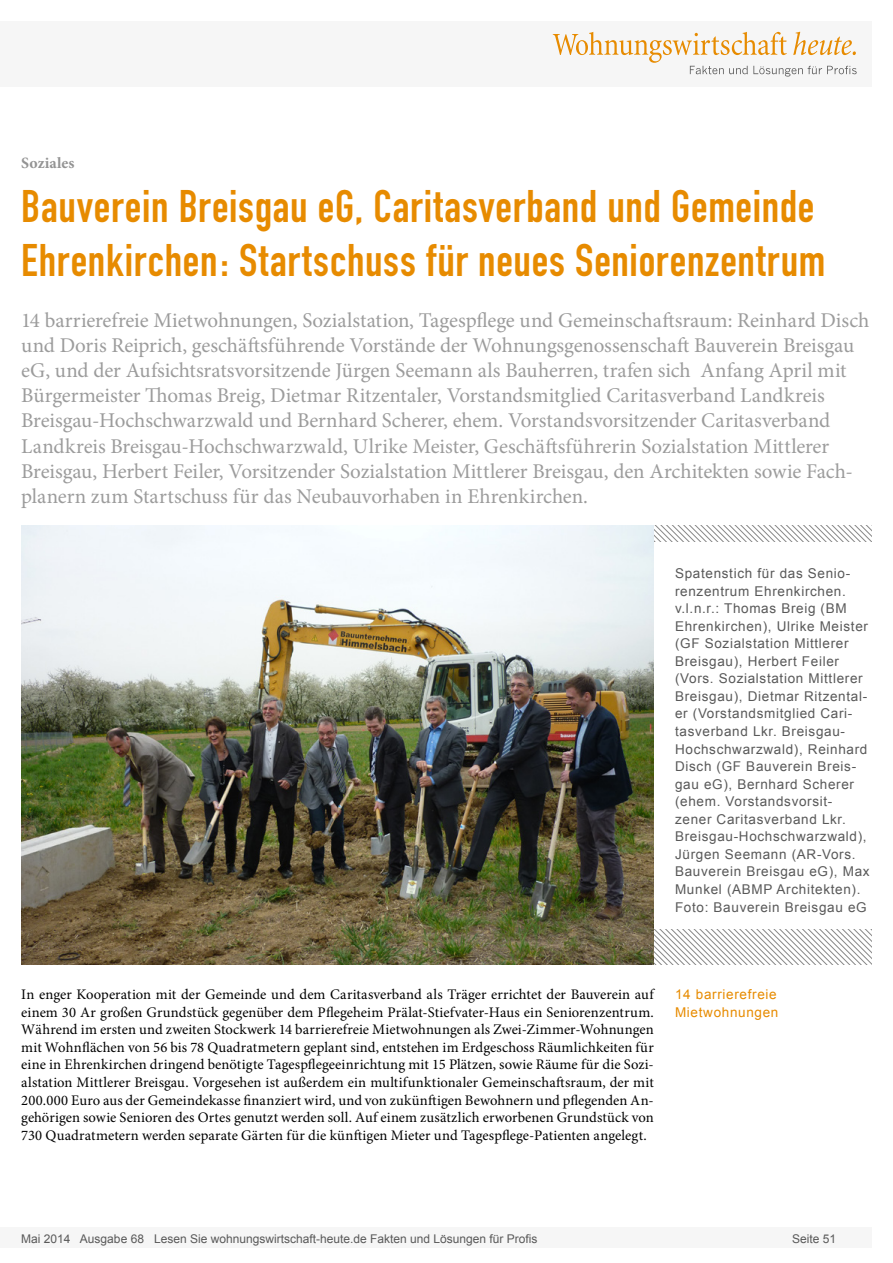
<style>
.page{position:relative;width:893px;height:1263px;background:#fff}
.page>*{position:absolute;margin:0;border:0;box-sizing:border-box;transform-origin:0 0}
.Überschrift_Groß{font:45px/54px "DIN Engschrift";letter-spacing:.015em;color:#e78b00}
.Anlesetext{font:21px/25.2px "Minion Pro";letter-spacing:-.005em;color:#9c9c9c}
.Kategorie{font:700 15.75px "Minion Pro";letter-spacing:.005em;color:#939393}
.Fließtext_erste_Zeil{font:14.7px/17.5px "Minion Pro";letter-spacing:.005em;color:#000;text-align:justify}
.Bildunterschrift{font:13.5px/17.5px "Arial";letter-spacing:.05em;color:#595959}
.Info{font:13.5px/17.5px "Arial";letter-spacing:.05em;color:#e78b00}
.t1{font:12px "Arial";color:#595959}
</style>
<div class="page">
<div style="left:0;top:1227px;width:872px;height:20px;background:#f6f6f6"></div>
<div style="left:0;top:21px;width:872px;height:66px;background:#f6f6f6"></div>
<svg style="left:553px;top:32px;width:304px;height:45px"></svg>
<svg style="left:654px;top:525px;width:218px;height:17px"></svg>
<svg style="left:654px;top:929px;width:218px;height:35px"></svg>
<img style="left:21px;top:525px;width:633px;height:439px">
<p class="Kategorie" style="left:21px;top:152px;width:55px">Soziales</p>
<p class="Überschrift_Groß" style="left:21px;top:180px;width:806px">Bauverein Breisgau eG, Caritasverband und Gemeinde<br>Ehrenkirchen: Startschuss für neues Seniorenzentrum</p>
<p class="Anlesetext" style="left:21px;top:307px;width:850px">14 barrierefreie Mietwohnungen, Sozialstation, Tagespflege und Gemeinschaftsraum: Reinhard Disch und Doris Reiprich, geschäftsführende Vorstände der Wohnungsgenossenschaft Bauverein Breisgau eG, und der Aufsichtsratsvorsitzende Jürgen Seemann als Bauherren, trafen sich Anfang April mit Bürgermeister Thomas Breig, Dietmar Ritzentaler, Vorstandsmitglied Caritasverband Landkreis Breisgau-Hochschwarzwald und Bernhard Scherer, ehem. Vorstandsvorsitzender Caritasverband Landkreis Breisgau-Hochschwarzwald, Ulrike Meister, Geschäftsführerin Sozialstation Mittlerer Breisgau, Herbert Feiler, Vorsitzender Sozialstation Mittlerer Breisgau, den Architekten sowie Fach&shy;planern zum Startschuss für das Neubauvorhaben in Ehrenkirchen.</p>
<p class="Bildunterschrift" style="left:675px;top:565px;width:196px">Spatenstich für das Senio&shy;renzentrum Ehrenkirchen. v.l.n.r.: Thomas Breig (BM<br>Ehrenkirchen), Ulrike Meister (GF Sozialstation Mittlerer<br>Breisgau), Herbert Feiler (Vors. Sozialstation Mittlerer<br>Breisgau), Dietmar Ritzental&shy;er (Vorstandsmitglied Cari&shy;tasverband Lkr. Breisgau-<br>Hochschwarzwald), Reinhard<br>Disch (GF Bauverein Breis&shy;gau eG), Bernhard Scherer (ehem. Vorstandsvorsit&shy;zener Caritasverband Lkr.<br>Breisgau-Hochschwarzwald),<br>Jürgen Seemann (AR-Vors.<br>Bauverein Breisgau eG), Max<br>Munkel (ABMP Architekten).</p>
<p class="Bildunterschrift" style="left:675px;top:898px;width:193px">Foto: Bauverein Breisgau eG</p>
<p class="Fließtext_erste_Zeil" style="left:21px;top:986px;width:634px">In enger Kooperation mit der Gemeinde und dem Caritasverband als Träger errichtet der Bauverein auf einem 30 Ar großen Grundstück gegenüber dem Pflegeheim Prälat-Stiefvater-Haus ein Seniorenzentrum.<br>Während im ersten und zweiten Stockwerk 14 barrierefreie Mietwohnungen als Zwei-Zimmer-Wohnungen mit Wohnflächen von 56 bis 78 Quadratmetern geplant sind, entstehen im Erdgeschoss Räumlichkeiten für eine in Ehrenkirchen dringend benötigte Tagespflegeeinrichtung mit 15 Plätzen, sowie Räume für die Sozi&shy;alstation Mittlerer Breisgau. Vorgesehen ist außerdem ein multifunktionaler Gemeinschaftsraum, der mit 200.000 Euro aus der Gemeindekasse finanziert wird, und von zukünftigen Bewohnern und pflegenden An&shy;gehörigen sowie Senioren des Ortes genutzt werden soll. Auf einem zusätzlich erworbenen Grundstück von 730 Quadratmetern werden separate Gärten für die künftigen Mieter und Tagespflege-Patienten angelegt.</p>
<p class="Info" style="left:675px;top:986px;width:105px">14 barrierefreie<br>Mietwohnungen</p>
<p class="t1" style="left:21px;top:1230px;width:518px">Mai 2014 Ausgabe 68 Lesen Sie wohnungswirtschaft-heute.de Fakten und Lösungen für Profis</p>
<p class="t1" style="left:792px;top:1231px;width:46px">Seite 51</p>
</div>
